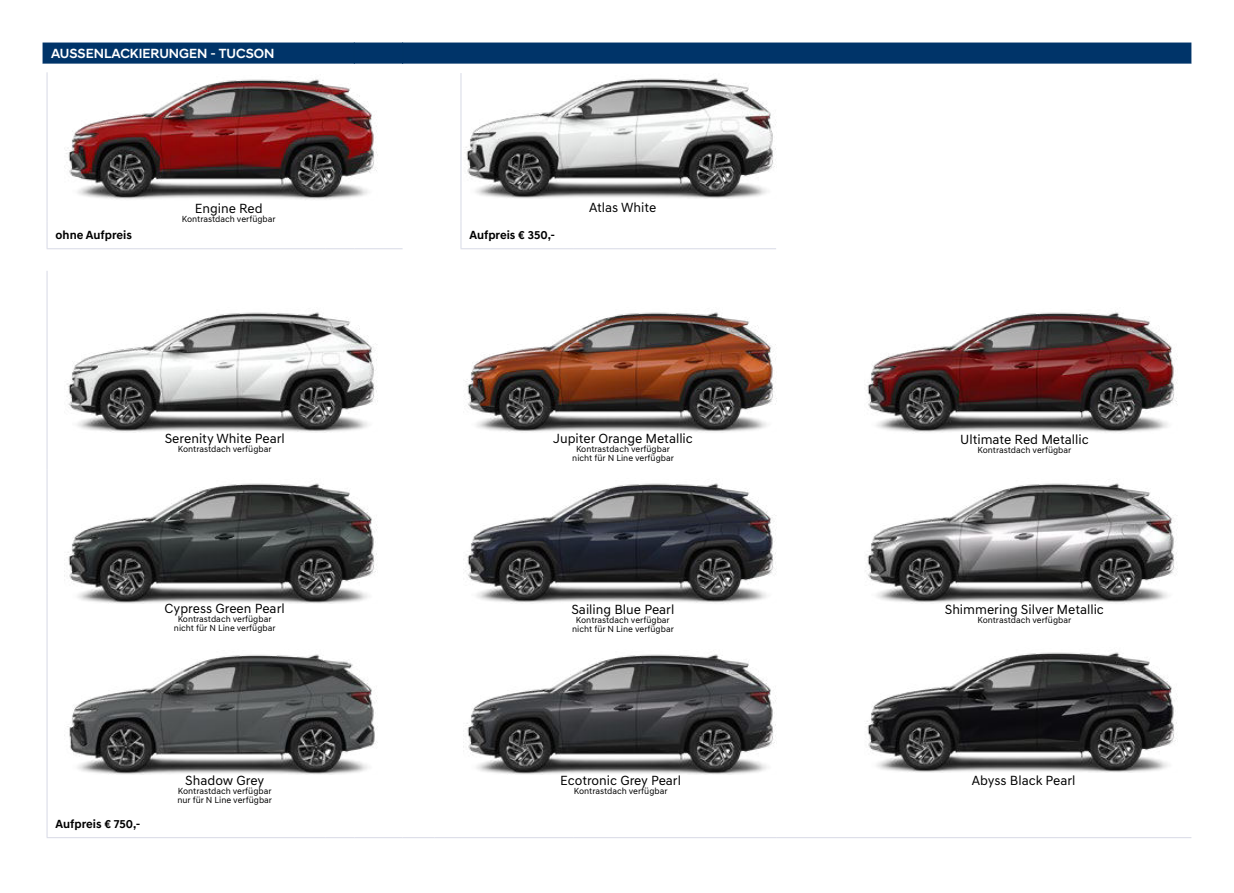
<style>
.page{position:relative;width:1234px;height:893px;background:#fff}
.page>*{position:absolute;margin:0;border:0;box-sizing:border-box;transform-origin:0 0}
.t1{font:13.5px "Hyundai Sans Text";color:#000}
.t2{font:500 13.5px "Hyundai Sans Head";color:#fff}
.t3{font:700 12px "Hyundai Sans Text";color:#000}
.t4{font:9px/9px "Hyundai Sans Text";color:#000;text-align:center}
</style>
<div class="page">
<svg style="left:47px;top:810px;width:1px;height:27px"></svg>
<hr style="left:47px;top:837px;width:279px;height:1px;background:#d7d9e5">
<svg style="left:326px;top:837px;width:28px;height:1px"></svg>
<hr style="left:354px;top:837px;width:48px;height:1px;background:#d7d9e5">
<hr style="left:402px;top:837px;width:32px;height:1px;background:#d7d9e5">
<svg style="left:434px;top:837px;width:27px;height:1px"></svg>
<hr style="left:461px;top:837px;width:112px;height:1px;background:#d7d9e5">
<hr style="left:573px;top:837px;width:203px;height:1px;background:#d7d9e5">
<hr style="left:776px;top:837px;width:415px;height:1px;background:#d7d9e5">
<hr style="left:47px;top:271px;width:1px;height:99px;background:#d7d9e5">
<hr style="left:47px;top:370px;width:1px;height:100px;background:#d7d9e5">
<hr style="left:47px;top:470px;width:1px;height:123px;background:#d7d9e5">
<hr style="left:47px;top:593px;width:1px;height:217px;background:#d7d9e5">
<div style="left:43px;top:43px;width:1148px;height:21px;background:#003469"></div>
<hr style="left:47px;top:72px;width:1px;height:149px;background:#d7d9e5">
<svg style="left:47px;top:221px;width:1px;height:27px"></svg>
<hr style="left:47px;top:248px;width:279px;height:1px;background:#d7d9e5">
<svg style="left:326px;top:248px;width:28px;height:1px"></svg>
<hr style="left:354px;top:248px;width:48px;height:1px;background:#d7d9e5">
<hr style="left:460px;top:73px;width:1px;height:148px;background:#d7d9e5">
<svg style="left:460px;top:221px;width:1px;height:27px"></svg>
<hr style="left:460px;top:248px;width:113px;height:1px;background:#d7d9e5">
<hr style="left:573px;top:248px;width:203px;height:1px;background:#d7d9e5">
<img style="left:66px;top:79px;width:312px;height:121px">
<img style="left:465px;top:78px;width:311px;height:121px">
<img style="left:67px;top:654px;width:311px;height:120px">
<img style="left:463px;top:483px;width:313px;height:120px">
<img style="left:866px;top:652px;width:311px;height:121px">
<img style="left:463px;top:654px;width:313px;height:120px">
<img style="left:865px;top:483px;width:312px;height:120px">
<img style="left:67px;top:483px;width:310px;height:120px">
<img style="left:465px;top:312px;width:312px;height:121px">
<img style="left:867px;top:312px;width:311px;height:121px">
<img style="left:66px;top:312px;width:312px;height:120px">
<h1 class="t2" style="left:51px;top:46px;width:225px">AUSSENLACKIERUNGEN - TUCSON</h1>
<h1 class="t1" style="left:195px;top:201px;width:69px">Engine Red</h1>
<p class="t4" style="left:182px;top:214px;width:95px">Kontrastdach verfügbar</p>
<h2 class="t3" style="left:56px;top:231px;width:78px">ohne Aufpreis</h2>
<h2 class="t3" style="left:469px;top:230px;width:87px">Aufpreis € 350,-</h2>
<h1 class="t1" style="left:589px;top:201px;width:69px">Atlas White</h1>
<h1 class="t1" style="left:165px;top:431px;width:121px">Serenity White Pearl</h1>
<p class="t4" style="left:178px;top:444px;width:95px">Kontrastdach verfügbar</p>
<h1 class="t1" style="left:165px;top:601px;width:121px">Cypress Green Pearl</h1>
<p class="t4" style="left:174px;top:615px;width:103px">Kontrastdach verfügbar nicht für N Line verfügbar</p>
<h1 class="t1" style="left:553px;top:431px;width:141px">Jupiter Orange Metallic</h1>
<p class="t4" style="left:572px;top:445px;width:103px">Kontrastdach verfügbar nicht für N Line verfügbar</p>
<h1 class="t1" style="left:571px;top:602px;width:104px">Sailing Blue Pearl</h1>
<p class="t4" style="left:572px;top:615px;width:103px">Kontrastdach verfügbar nicht für N Line verfügbar</p>
<h1 class="t1" style="left:960px;top:432px;width:130px">Ultimate Red Metallic</h1>
<p class="t4" style="left:977px;top:445px;width:95px">Kontrastdach verfügbar</p>
<h1 class="t1" style="left:944px;top:602px;width:161px">Shimmering Silver Metallic</h1>
<p class="t4" style="left:977px;top:616px;width:95px">Kontrastdach verfügbar</p>
<h2 class="t3" style="left:56px;top:819px;width:86px">Aufpreis € 750,-</h2>
<h1 class="t1" style="left:185px;top:773px;width:80px">Shadow Grey</h1>
<p class="t4" style="left:177px;top:786px;width:96px;text-align:left">Kontrastdach verfügbar nur für N Line verfügbar</p>
<h1 class="t1" style="left:560px;top:773px;width:122px">Ecotronic Grey Pearl</h1>
<h1 class="t1" style="left:971px;top:773px;width:105px">Abyss Black Pearl</h1>
<p class="t4" style="left:573px;top:786px;width:95px">Kontrastdach verfügbar</p>
</div>
